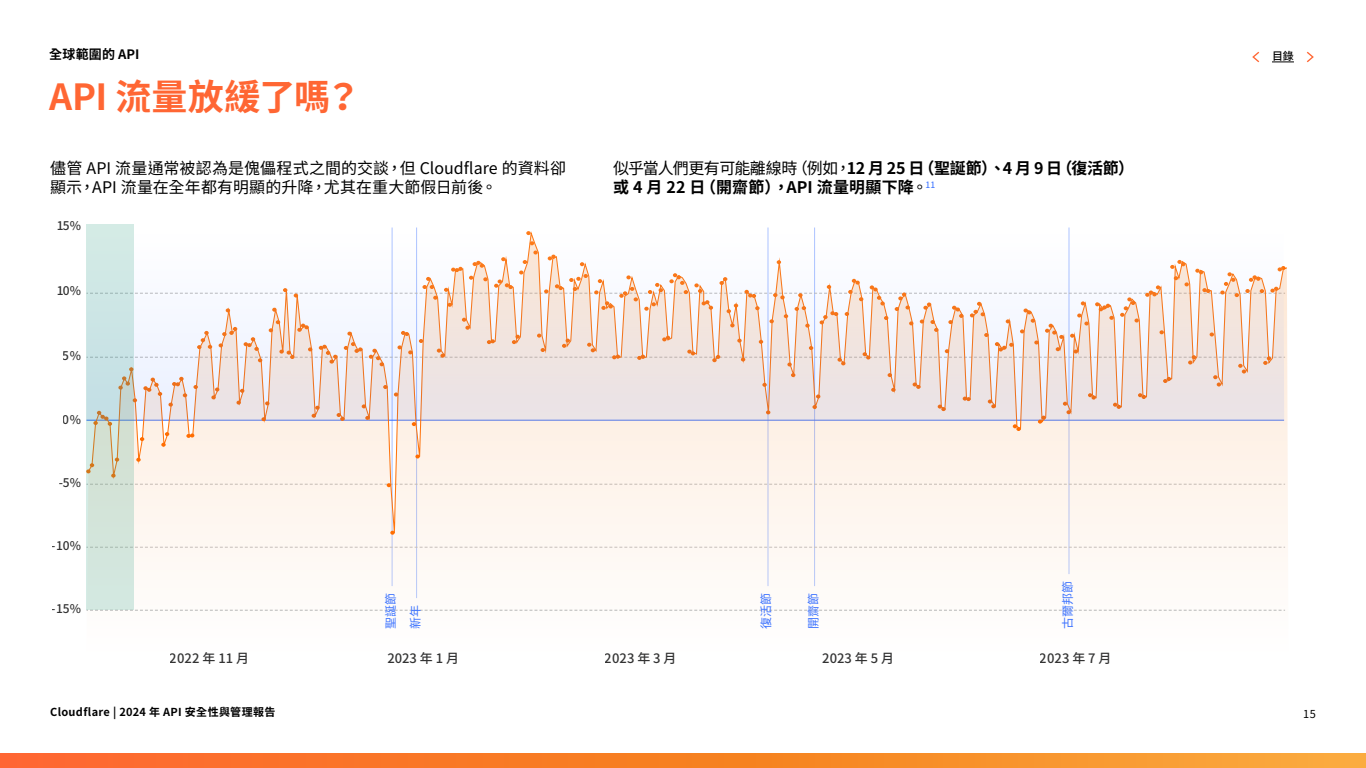
<style>
.page{position:relative;width:1366px;height:768px;background:#fff}
.page>*{position:absolute;margin:0;border:0;box-sizing:border-box;transform-origin:0 0}
.Copy{font:700 36px "Noto Sans CJ Ktc";color:#f63}
.Body_Copy{font:16px/19.2px "Noto Sans CJ Ktc";letter-spacing:.005em;color:#000}
.Body_Copy-2{font:700 16px/19.2px "Noto Sans CJ Ktc";letter-spacing:.005em;color:#000}
.t1{font:500 13px "Noto Sans CJ Ktc";color:#000}
.Copy-2{font:700 13px "Noto Sans CJ Ktc";letter-spacing:.01em;color:#000}
.t2{font:500 12px "Noto Sans CJ Ktc";color:#000}
.t3{font:12px/24.7px "Noto Sans CJ Ktc";color:#3e74ff}
.t4{font:700 11px "Noto Sans CJ Ktc";letter-spacing:.03em;color:#000}
.t5{font:11px "Noto Sans CJ Ktc";color:#000}
.t6{font:500 11px "Noto Sans CJ Ktc";color:#000}
.s1{font-weight:400}
</style>
<div class="page">
<svg style="left:1272px;top:62px;width:22px;height:1px"></svg>
<svg style="left:0;top:754px;width:1366px;height:14px;background:#f9842b"></svg>
<svg style="left:1307px;top:52px;width:7px;height:10px"></svg>
<svg style="left:1252px;top:52px;width:7px;height:10px"></svg>
<svg style="left:134px;top:267px;width:1154px;height:343px"></svg>
<svg style="left:390px;top:531px;width:5px;height:4px"></svg>
<div style="left:134px;top:455px;width:1151px;height:32px;background:#fef3ea"></div>
<svg style="left:134px;top:266px;width:1151px;height:181px;background:#f8ece3"></svg>
<svg style="left:134px;top:227px;width:1150px;height:193px"></svg>
<svg style="left:86px;top:610px;width:1199px;height:1px"></svg>
<svg style="left:86px;top:224px;width:48px;height:386px;background:#cee1db"></svg>
<p class="Copy-2" style="left:49px;top:47px;width:92px">全球範圍的 API</p>
<p class="t6" style="left:1272px;top:50px;width:23px">目錄</p>
<p class="Copy" style="left:49px;top:76px;width:314px">API 流量放緩了嗎？</p>
<p class="Body_Copy" style="left:50px;top:159px;width:518px">儘管 API 流量通常被認為是傀儡程式之間的交談，但 Cloudflare 的資料卻顯示，API 流量在全年都有明顯的升降，尤其在重大節假日前後。</p>
<p class="Body_Copy-2" style="left:613px;top:159px;width:523px"><span class="s1">似乎當人們更有可能離線時（例如，</span>12 月 25 日（聖誕節）、4 月 9 日（復活節）或 4 月 22 日（開齋節），API 流量明顯下降<span class="s1">。</span><sup>11</sup></p>
<p class="t2" style="left:56px;top:219px;width:26px">15%</p>
<p class="t2" style="left:56px;top:284px;width:26px">10%</p>
<p class="t2" style="left:63px;top:349px;width:20px">5%</p>
<p class="t2" style="left:63px;top:413px;width:20px">0%</p>
<p class="t2" style="left:59px;top:476px;width:24px">-5%</p>
<p class="t2" style="left:52px;top:539px;width:31px">-10%</p>
<p class="t2" style="left:52px;top:602px;width:31px">-15%</p>
<p class="t1" style="left:170px;top:651px;width:81px">2022 年 11 月</p>
<p class="t3" style="left:379px;top:629px;width:37px;rotate:-90deg">聖誕節新年</p>
<p class="t3" style="left:754px;top:629px;width:37px;rotate:-90deg">復活節</p>
<p class="t3" style="left:801px;top:629px;width:37px;rotate:-90deg">開齋節</p>
<p class="t3" style="left:1056px;top:629px;width:49px;rotate:-90deg">古爾邦節</p>
<p class="t1" style="left:387px;top:651px;width:73px">2023 年 1 月</p>
<p class="t1" style="left:605px;top:651px;width:73px">2023 年 3 月</p>
<p class="t1" style="left:822px;top:651px;width:73px">2023 年 5 月</p>
<p class="t1" style="left:1040px;top:651px;width:73px">2023 年 7 月</p>
<p class="t4" style="left:50px;top:705px;width:227px">Cloudflare | 2024 年 API 安全性與管理報告</p>
<p class="t5" style="left:1303px;top:708px;width:14px">15</p>
</div>
